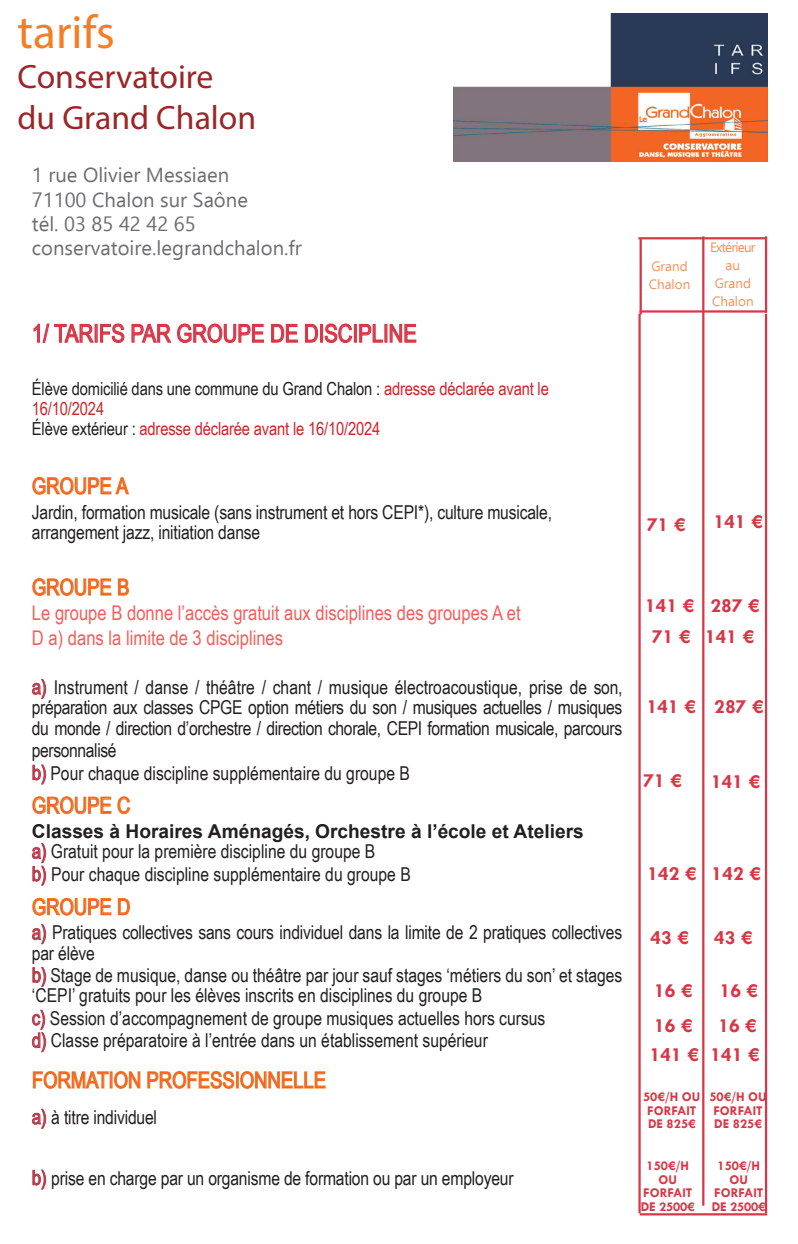
<style>
.page{position:relative;width:798px;height:1244px;background:#fff}
.page>*{position:absolute;margin:0;border:0;box-sizing:border-box;transform-origin:0 0}
.t1{font:47.25px "Myriad Pro";color:#f57d26}
.t2{font:33.75px "Myriad Pro";color:#9c2527}
.COURANT{font:24.75px "Arial Narrow";color:#d83747}
.COURANT-2{font:22.5px "Arial Narrow";color:#f36421}
.COURANT-3{font:20.25px/24.8px "Arial Narrow";color:#f15f5c}
.COURANT-4{font:20.25px "Ebrima";color:#6c6d70}
.COURANT-5{font:700 20.25px "Tw Cen";color:#d83747}
.COURANT-6{font:19.12px/20.2px "Arial Narrow";color:#231f20}
.COURANT-7{font:700 19.12px "Arial";color:#231f20}
.COURANT-8{font:19.12px "Arial Narrow";letter-spacing:-.02em;color:#231f20}
.COURANT-9{font:18px/20.2px "Arial Narrow";letter-spacing:-.01em;color:#231f20}
.COURANT-10{font:18px "Arial Narrow";letter-spacing:-.01em;color:#d1232a}
.COURANT-11{font:700 13.5px/13.5px "Tw Cen";color:#d83747;text-align:center}
.COURANT-12{font:13.5px "Ebrima";color:#f79159}
.COURANT-13{font:13.5px/18px "Ebrima";letter-spacing:-.06em;color:#f79159;text-align:center}
.s1{color:#d1232a}
.s2{color:#231f20}
.s3{font-size:20.25px;color:#bc3949}
</style>
<div class="page">
<svg style="left:33px;top:323px;width:92px;height:20px"></svg>
<svg style="left:131px;top:323px;width:133px;height:20px"></svg>
<svg style="left:271px;top:323px;width:27px;height:20px"></svg>
<svg style="left:305px;top:323px;width:13px;height:20px"></svg>
<div style="left:320px;top:324px;width:3px;height:19px;border:1px solid #d83747"></div>
<svg style="left:324px;top:323px;width:59px;height:20px"></svg>
<svg style="left:389px;top:323px;width:28px;height:20px"></svg>
<svg style="left:32px;top:476px;width:98px;height:19px"></svg>
<svg style="left:32px;top:578px;width:97px;height:18px"></svg>
<svg style="left:32px;top:679px;width:14px;height:20px"></svg>
<svg style="left:32px;top:764px;width:14px;height:20px"></svg>
<svg style="left:32px;top:796px;width:99px;height:19px"></svg>
<svg style="left:32px;top:843px;width:14px;height:43px"></svg>
<svg style="left:32px;top:897px;width:98px;height:19px"></svg>
<svg style="left:32px;top:924px;width:14px;height:20px"></svg>
<svg style="left:32px;top:967px;width:14px;height:20px"></svg>
<svg style="left:32px;top:1009px;width:14px;height:43px"></svg>
<svg style="left:32px;top:1071px;width:109px;height:18px"></svg>
<svg style="left:147px;top:1071px;width:179px;height:18px"></svg>
<svg style="left:32px;top:1108px;width:14px;height:21px"></svg>
<svg style="left:32px;top:1169px;width:14px;height:20px"></svg>
<hr style="left:639px;top:310px;width:127px;height:3px;background:#d83747">
<hr style="left:702px;top:236px;width:2px;height:969px;background:#d83747">
<hr style="left:638px;top:314px;width:2px;height:899px;background:#d83747">
<hr style="left:638px;top:237px;width:128px;height:2px;background:#d83747">
<hr style="left:639px;top:238px;width:2px;height:76px;background:#d83747">
<img style="left:453px;top:14px;width:313px;height:147px">
<hr style="left:764px;top:236px;width:2px;height:77px;background:#d83747">
<hr style="left:764px;top:314px;width:2px;height:899px;background:#d83747">
<hr style="left:639px;top:1213px;width:127px;height:2px;background:#d83747">
<p class="t1" style="left:18px;top:3px;width:99px">tarifs</p>
<p class="t2" style="left:18px;top:56px;width:197px">Conservatoire</p>
<p class="t2" style="left:18px;top:97px;width:240px">du Grand Chalon</p>
<p class="COURANT-4" style="left:32px;top:160px;width:199px">1 rue Olivier Messiaen</p>
<p class="COURANT-4" style="left:32px;top:184px;width:217px">71100 Chalon sur Saône</p>
<p class="COURANT-4" style="left:32px;top:209px;width:165px">tél. 03 85 42 42 65</p>
<p class="COURANT-4" style="left:32px;top:233px;width:271px">conservatoire.legrandchalon.fr</p>
<p class="COURANT" style="left:32px;top:315px;width:386px">1/ TARIFS PAR GROUPE DE DISCIPLINE</p>
<p class="COURANT-9" style="left:32px;top:378px;width:518px">Élève domicilié dans une commune du Grand Chalon : <span class="s1">adresse déclarée avant le<br>16/10/2024</span></p>
<p class="COURANT-10" style="left:32px;top:416px;width:350px"><span class="s2">Élève extérieur :</span> adresse déclarée avant le 16/10/2024</p>
<p class="COURANT-2" style="left:32px;top:469px;width:98px">GROUPE A</p>
<p class="COURANT-6" style="left:32px;top:501px;width:521px">Jardin, formation musicale (sans instrument et hors CEPI*), culture musicale, arrangement jazz, initiation danse</p>
<p class="COURANT-2" style="left:32px;top:571px;width:99px">GROUPE B</p>
<p class="COURANT-3" style="left:32px;top:599px;width:490px">Le groupe B donne l’accès gratuit aux disciplines des groupes A et<br>D a) dans la limite de 3 disciplines</p>
<p class="COURANT-6" style="left:32px;top:676px;width:591px;text-align:justify"><span class="s3">a)</span> Instrument / danse / théâtre / chant / musique électroacoustique, prise de son, préparation aux classes CPGE option métiers du son / musiques actuelles / musiques du monde / direction d’orchestre / direction chorale, CEPI formation musicale, parcours</p>
<p class="COURANT-8" style="left:32px;top:736px;width:86px">personnalisé</p>
<p class="COURANT-6" style="left:32px;top:762px;width:379px"><span class="s3">b)</span> Pour chaque discipline supplémentaire du groupe B</p>
<p class="COURANT-2" style="left:32px;top:789px;width:100px">GROUPE C</p>
<p class="COURANT-7" style="left:32px;top:818px;width:553px">Classes à Horaires Aménagés, Orchestre à l’école et Ateliers</p>
<p class="COURANT-6" style="left:32px;top:841px;width:345px"><span class="s3">a)</span> Gratuit pour la première discipline du groupe B</p>
<p class="COURANT-6" style="left:32px;top:863px;width:380px"><span class="s3">b)</span> Pour chaque discipline supplémentaire du groupe B</p>
<p class="COURANT-2" style="left:32px;top:890px;width:100px">GROUPE D</p>
<p class="COURANT-6" style="left:32px;top:922px;width:591px"><span class="s3">a)</span> Pratiques collectives sans cours individuel dans la limite de 2 pratiques collectives par élève</p>
<p class="COURANT-6" style="left:32px;top:964px;width:591px"><span class="s3">b)</span> Stage de musique, danse ou théâtre par jour sauf stages ‘métiers du son’ et stages ‘CEPI’ gratuits pour les élèves inscrits en disciplines du groupe B</p>
<p class="COURANT-6" style="left:32px;top:1007px;width:515px"><span class="s3">c)</span> Session d’accompagnement de groupe musiques actuelles hors cursus</p>
<p class="COURANT-6" style="left:32px;top:1030px;width:457px"><span class="s3">d)</span> Classe préparatoire à l’entrée dans un établissement supérieur</p>
<p class="COURANT-2" style="left:32px;top:1063px;width:295px">FORMATION PROFESSIONNELLE</p>
<p class="COURANT-6" style="left:32px;top:1106px;width:127px"><span class="s3">a)</span> à titre individuel</p>
<p class="COURANT-6" style="left:32px;top:1167px;width:483px"><span class="s3">b)</span> prise en charge par un organisme de formation ou par un employeur</p>
<p class="COURANT-12" style="left:651px;top:257px;width:38px">Grand</p>
<p class="COURANT-12" style="left:648px;top:275px;width:43px">Chalon</p>
<p class="COURANT-13" style="left:709px;top:238px;width:47px">Extérieur au</p>
<p class="COURANT-12" style="left:714px;top:274px;width:38px">Grand</p>
<p class="COURANT-12" style="left:711px;top:292px;width:43px">Chalon</p>
<p class="COURANT-5" style="left:646px;top:512px;width:40px">71 €</p>
<p class="COURANT-5" style="left:713px;top:509px;width:50px">141 €</p>
<p class="COURANT-5" style="left:645px;top:593px;width:50px">141 €</p>
<p class="COURANT-5" style="left:710px;top:593px;width:50px">287 €</p>
<p class="COURANT-5" style="left:652px;top:624px;width:40px">71 €</p>
<p class="COURANT-5" style="left:704px;top:624px;width:50px">141 €</p>
<p class="COURANT-5" style="left:646px;top:694px;width:50px">141 €</p>
<p class="COURANT-5" style="left:714px;top:694px;width:50px">287 €</p>
<p class="COURANT-5" style="left:643px;top:768px;width:40px">71 €</p>
<p class="COURANT-5" style="left:710px;top:769px;width:50px">141 €</p>
<p class="COURANT-5" style="left:647px;top:861px;width:50px">142 €</p>
<p class="COURANT-5" style="left:711px;top:861px;width:50px">142 €</p>
<p class="COURANT-5" style="left:650px;top:925px;width:40px">43 €</p>
<p class="COURANT-5" style="left:713px;top:925px;width:40px">43 €</p>
<p class="COURANT-5" style="left:654px;top:979px;width:40px">16 €</p>
<p class="COURANT-5" style="left:719px;top:979px;width:40px">16 €</p>
<p class="COURANT-5" style="left:654px;top:1013px;width:40px">16 €</p>
<p class="COURANT-5" style="left:718px;top:1013px;width:40px">16 €</p>
<p class="COURANT-5" style="left:649px;top:1042px;width:50px">141 €</p>
<p class="COURANT-5" style="left:710px;top:1042px;width:50px">141 €</p>
<p class="COURANT-11" style="left:642px;top:1090px;width:59px">50€/H OU<br>FORFAIT<br>DE 825€</p>
<p class="COURANT-11" style="left:709px;top:1090px;width:59px">50€/H OU<br>FORFAIT<br>DE 825€</p>
<p class="COURANT-11" style="left:640px;top:1159px;width:55px">150€/H<br>OU<br>FORFAIT<br>DE 2500€</p>
<p class="COURANT-11" style="left:711px;top:1159px;width:55px">150€/H<br>OU<br>FORFAIT<br>DE 2500€</p>
</div>
